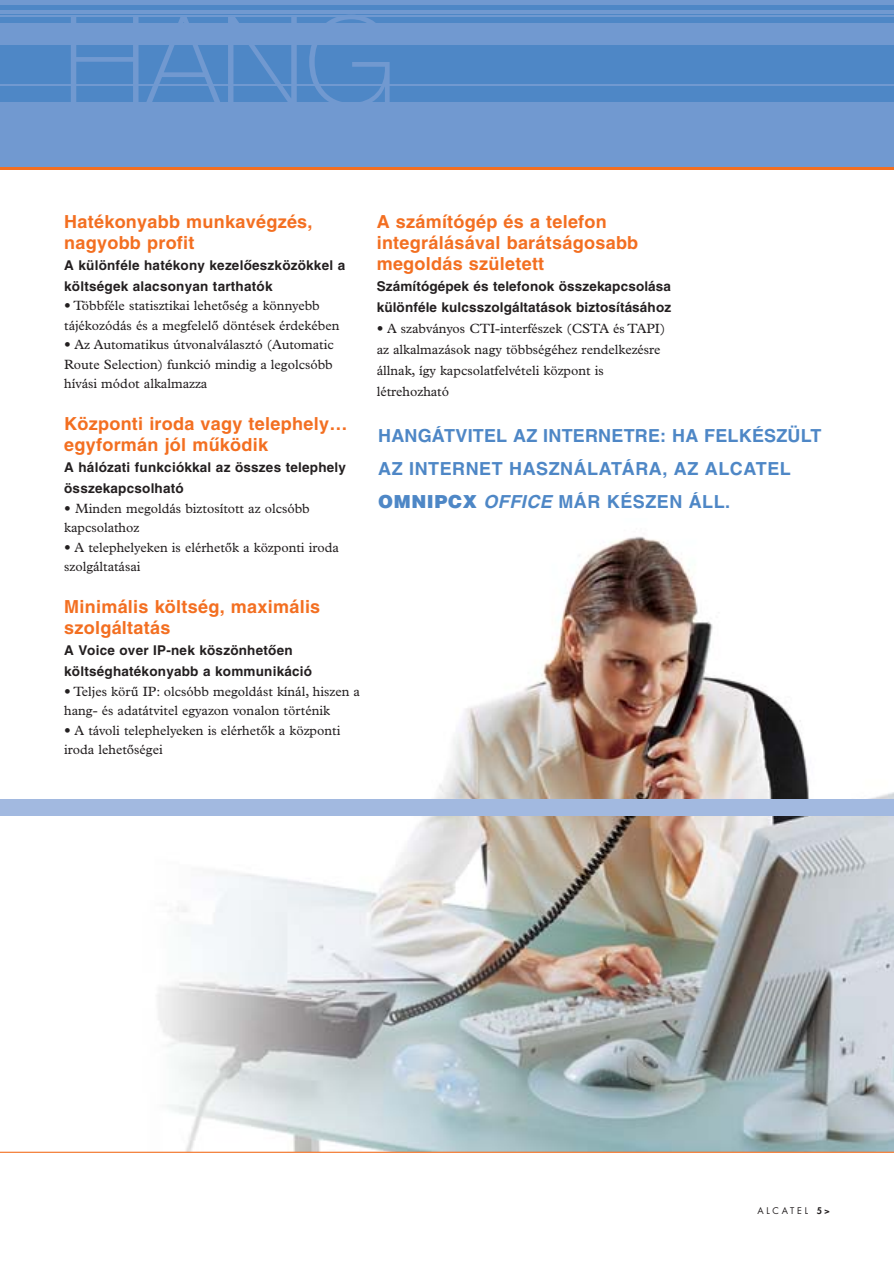
<style>
.page{position:relative;width:894px;height:1263px;background:#fff}
.page>*{position:absolute;margin:0;border:0;box-sizing:border-box;transform-origin:0 0}
.t1{font:100 124.5px "Helvetica Neue CE";color:#7199d0}
.t2{font:700 18px/21px "Helvetica CE";letter-spacing:.015em;color:#f36f21}
.t3{font:700 18px/33px "Helvetica CE";letter-spacing:.01em;color:#4e87c6}
.t4{font:13.5px/19.5px "Plantin CE";color:#231f20}
.t5{font:700 13.5px/21px "Helvetica CE";letter-spacing:.015em;color:#231f20}
.t6{font:9px "Futura";letter-spacing:.31em;color:#231f20}
.s1{font-family:"Century"}
.s2{font-weight:900}
.s3{font-style:italic}
.s4{font-weight:800}
</style>
<div class="page">
<img style="left:1px;top:536px;width:893px;height:616px">
<div style="left:0;top:0;width:894px;height:168px;background:#4e87c6"></div>
<hr style="left:0;top:0;width:894px;height:4px;background:#7199d0">
<hr style="left:0;top:10px;width:894px;height:3px;background:#7199d0">
<hr style="left:0;top:15px;width:894px;height:2px;background:#7199d0">
<div style="left:0;top:24px;width:894px;height:21px;background:#7199d0"></div>
<hr style="left:0;top:84px;width:894px;height:1px;background:#7199d0">
<div style="left:0;top:102px;width:894px;height:66px;background:#7199d0"></div>
<div style="left:0;top:799px;width:894px;height:17px;background:#a2b9e0"></div>
<hr style="left:0;top:1152px;width:894px;height:1px;background:#f36f21">
<hr style="left:0;top:167px;width:894px;height:3px;background:#f36f21">
<h1 class="t1" style="left:63px;top:17px;width:335px">HANG</h1>
<h2 class="t2" style="left:64px;top:213px;width:250px">Hatékonyabb munkavégzés, nagyobb profit</h2>
<p class="t5" style="left:64px;top:256px;width:283px">A különféle hatékony kezelŒeszközökkel a költségek alacsonyan tarthatók</p>
<p class="t4" style="left:64px;top:297px;width:277px"><span class="s1">•</span> Többféle statisztikai lehetőség a könnyebb tájékozódás és a megfelelő döntések érdekében</p>
<p class="t4" style="left:64px;top:336px;width:271px;text-align:justify"><span class="s1">•</span> Az Automatikus útvonalválasztó (Automatic Route Selection) funkció mindig a legolcsóbb hívási módot alkalmazza</p>
<h2 class="t2" style="left:64px;top:416px;width:285px">Központi iroda vagy telephely… egyformán jól mıködik</h2>
<p class="t5" style="left:64px;top:459px;width:283px">A hálózati funkciókkal az összes telephely összekapcsolható</p>
<p class="t4" style="left:64px;top:500px;width:247px"><span class="s1">•</span> Minden megoldás biztosított az olcsóbb kapcsolathoz</p>
<p class="t4" style="left:64px;top:539px;width:276px"><span class="s1">•</span> A telephelyeken is elérhetők a központi iroda szolgáltatásai</p>
<h2 class="t2" style="left:64px;top:599px;width:258px">Minimális költség, maximális szolgáltatás</h2>
<p class="t5" style="left:64px;top:642px;width:249px">A Voice over IP-nek köszönhetŒen költséghatékonyabb a kommunikáció</p>
<p class="t4" style="left:64px;top:683px;width:297px"><span class="s1">•</span> Teljes körű IP: olcsóbb megoldást kínál, hiszen a hang- és adatátvitel egyazon vonalon történik</p>
<p class="t4" style="left:64px;top:722px;width:278px"><span class="s1">•</span> A távoli telephelyeken is elérhetők a központi iroda lehetőségei</p>
<h2 class="t2" style="left:377px;top:213px;width:263px">A számítógép és a telefon integrálásával barátságosabb megoldás született</h2>
<p class="t5" style="left:377px;top:277px;width:296px">Számítógépek és telefonok összekapcsolása különféle kulcsszolgáltatások biztosításához</p>
<p class="t4" style="left:377px;top:319px;width:290px;line-height:21px"><span class="s1">•</span> A szabványos CTI-interfészek (CSTA és TAPI) az alkalmazások nagy többségéhez rendelkezésre állnak, így kapcsolatfelvételi központ is létrehozható</p>
<h2 class="t3" style="left:378px;top:421px;width:445px">HANGÁTVITEL AZ INTERNETRE: HA FELKÉSZÜLT<br>AZ INTERNET HASZNÁLATÁRA, AZ ALCATEL<br><span class="s2">OMNIPCX</span> <span class="s3">OFFICE</span> MÁR KÉSZEN ÁLL.</h2>
<p class="t6" style="left:757px;top:1206px;width:74px">ALCATEL <span class="s4">5&gt;</span></p>
</div>
